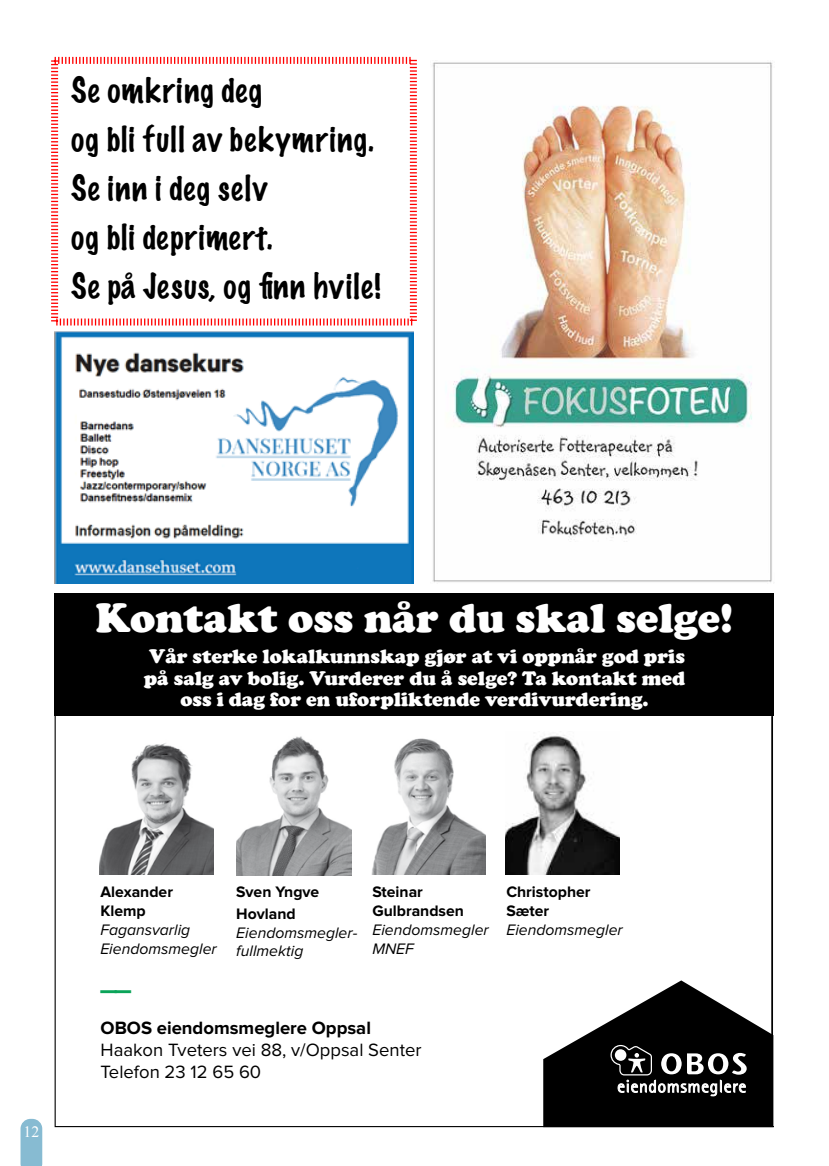
<style>
.page{position:relative;width:829px;height:1166px;background:#fff}
.page>*{position:absolute;margin:0;border:0;box-sizing:border-box;transform-origin:0 0}
.t1{font:900 42px "Cooper";color:#fff}
.t2{font:700 32.73px "Caecilia LT Std";color:#0aa459}
.t3{font:100 31.5px/49px "Marker Felt";letter-spacing:.04em;color:#000}
.t4{font:900 20.12px/21.2px "Cooper";color:#fff;text-align:center}
.t5{font:18.38px/22.2px "Proxima Nova";color:#000}
.t6{font:700 18.38px "Proxima Nova";color:#000}
.t7{font:italic 15.75px/18.9px "Proxima Nova";color:#000}
.t8{font:700 15.75px/18.9px "Proxima Nova";color:#000}
.t9{font:15.75px "Times New Roman";color:#fff}
</style>
<div class="page">
<svg style="left:21px;top:1119px;width:21px;height:47px"></svg>
<div style="left:55px;top:594px;width:719px;height:122px;background:#000"></div>
<svg style="left:55px;top:716px;width:718px;height:411px"></svg>
<hr style="left:771px;top:716px;width:1px;height:323px;background:#000">
<img style="left:432px;top:62px;width:341px;height:521px">
<img style="left:55px;top:332px;width:358px;height:252px">
<svg style="left:51px;top:56px;width:366px;height:270px"></svg>
<h3 class="t3" style="left:71px;top:65px;width:311px">Se omkring deg<br>og bli full av bekymring.<br>Se inn i deg selv<br>og bli deprimert.<br>Se på Jesus, og finn hvile!</h3>
<h1 class="t1" style="left:96px;top:593px;width:638px">Kontakt oss når du skal selge!</h1>
<p class="t4" style="left:144px;top:646px;width:542px">Vår sterke lokalkunnskap gjør at vi oppnår god pris på salg av bolig. Vurderer du å selge? Ta kontakt med oss i dag for en uforpliktende verdivurdering.</p>
<p class="t9" style="left:23px;top:1121px;width:17px">12</p>
<p class="t8" style="left:100px;top:883px;width:74px">Alexander<br>Klemp</p>
<p class="t7" style="left:100px;top:921px;width:118px">Fagansvarlig<br>Eiendomsmegler</p>
<h2 class="t2" style="left:100px;top:970px;width:32px">––</h2>
<p class="t8" style="left:236px;top:882px;width:84px;line-height:21.3px">Sven Yngve<br>Hovland</p>
<p class="t7" style="left:236px;top:923px;width:123px">Eiendomsmegler&shy;fullmektig</p>
<p class="t8" style="left:372px;top:883px;width:93px">Steinar<br>Gulbrandsen</p>
<p class="t7" style="left:372px;top:921px;width:118px">Eiendomsmegler<br>MNEF</p>
<p class="t6" style="left:100px;top:1019px;width:272px">OBOS eiendomsmeglere Oppsal</p>
<p class="t5" style="left:100px;top:1039px;width:322px">Haakon Tveters vei 88, v/Oppsal Senter<br>Telefon 23 12 65 60</p>
<p class="t8" style="left:506px;top:883px;width:86px">Christopher<br>Sæter</p>
<p class="t7" style="left:506px;top:921px;width:118px">Eiendomsmegler</p>
</div>
